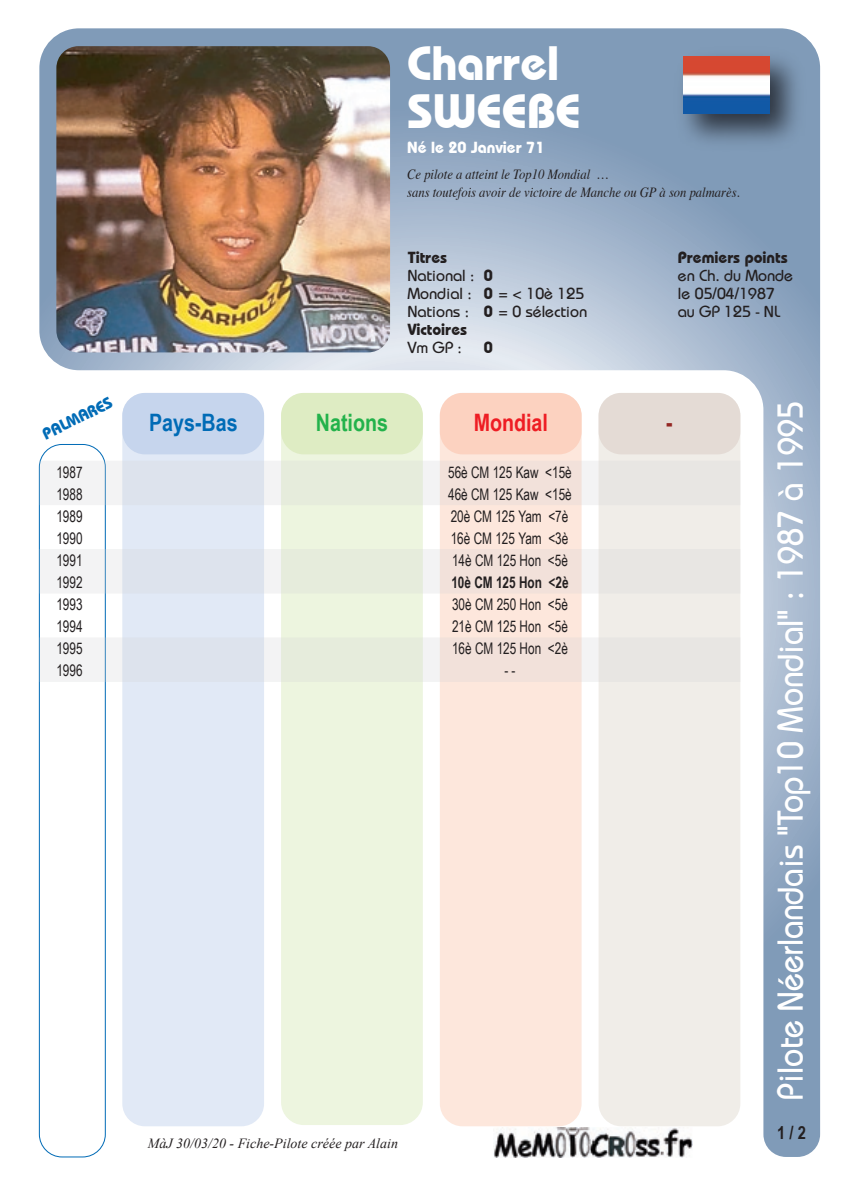
<style>
.page{position:relative;width:842px;height:1191px;background:#fff}
.page>*{position:absolute;margin:0;border:0;box-sizing:border-box;transform-origin:0 0}
.t1{font:700 48px/48px "Bauhaus IT Cby BT";color:#fff}
.t2{font:36px "Bauhaus";color:#fff;scale:.9 1}
.t3{font:700 24px "Arial Narrow";color:#006bb6}
.t4{font:700 24px "Arial Narrow";color:#ee1d23}
.t5{font:700 24px "Arial Narrow";color:#23b24b}
.t6{font:700 24px "Arial Narrow";color:#942723}
.t7{font:700 18px "Arial Narrow";color:#231f20}
.t8{font:16px "Arial Narrow";color:#231f20;scale:.9 1}
.t9{font:16px/18px "Bauhaus";color:#231f20}
.t10{font:700 16px "Bauhaus IT Cby BT";color:#231f20}
.t11{font:700 16px "Bauhaus IT Cby BT";color:#fff}
.t12{font:700 16px "Arial Narrow";color:#231f20;scale:.9 1}
.t13{font:700 16px "Bauhaus IT Cby BT";color:#006bb6}
.t14{font:italic 14px/18px "Times";color:#231f20;scale:.9 1}
.t15{font:italic 14px "Times New Roman";color:#231f20}
.s1{font-family:"Bauhaus IT Cby BT";font-weight:700}
</style>
<div class="page">
<img style="left:39px;top:28px;width:781px;height:1129px">
<img style="left:494px;top:1128px;width:198px;height:29px">
<svg style="left:38px;top:443px;width:68px;height:714px"></svg>
<div style="left:122px;top:454px;width:142px;height:672px;background:#e1e9f6"></div>
<div style="left:122px;top:393px;width:142px;height:61px;background:#c6d5ed"></div>
<div style="left:281px;top:454px;width:142px;height:671px;background:#edf5df"></div>
<div style="left:440px;top:454px;width:142px;height:672px;background:#fde7dc"></div>
<div style="left:599px;top:454px;width:141px;height:672px;background:#f0ede8"></div>
<div style="left:440px;top:393px;width:142px;height:61px;background:#fcd2c0"></div>
<div style="left:281px;top:393px;width:142px;height:61px;background:#deecc3"></div>
<div style="left:599px;top:393px;width:141px;height:61px;background:#e4dbd5"></div>
<svg style="left:39px;top:460px;width:701px;height:45px"></svg>
<svg style="left:39px;top:549px;width:701px;height:44px"></svg>
<svg style="left:39px;top:637px;width:701px;height:45px"></svg>
<img style="left:668px;top:41px;width:146px;height:118px">
<img style="left:684px;top:57px;width:85px;height:56px">
<h1 class="t1" style="left:407px;top:38px;width:175px">Charrel<br>SWEEBE</h1>
<p class="t11" style="left:407px;top:138px;width:139px">Né le 20 Janvier 71</p>
<p class="t14" style="left:407px;top:165px;width:371px">Ce pilote a atteint le Top10 Mondial …<br>sans toutefois avoir de victoire de Manche ou GP à son palmarès.</p>
<p class="t10" style="left:408px;top:247px;width:41px">Titres</p>
<p class="t9" style="left:408px;top:266px;width:181px">National : <span class="s1">0<br></span>Mondial : <span class="s1">0</span> = &lt; 10è 125<br>Nations : <span class="s1">0</span> = 0 sélection</p>
<p class="t10" style="left:408px;top:319px;width:61px">Victoires</p>
<p class="t9" style="left:408px;top:338px;width:56px">Vm GP :</p>
<p class="t10" style="left:484px;top:337px;width:11px">0</p>
<p class="t10" style="left:678px;top:247px;width:111px">Premiers points</p>
<p class="t9" style="left:678px;top:266px;width:117px">en Ch. du Monde le 05/04/1987 au GP 125 - NL</p>
<p class="t13" style="left:39px;top:426px;width:77px;rotate:-26deg">PALMARES</p>
<h3 class="t3" style="left:149px;top:409px;width:90px">Pays-Bas</h3>
<h3 class="t4" style="left:474px;top:409px;width:76px">Mondial</h3>
<h3 class="t5" style="left:316px;top:409px;width:74px">Nations</h3>
<h3 class="t6" style="left:666px;top:409px;width:8px">-</h3>
<p class="t8" style="left:56px;top:463px;width:31px">1987</p>
<p class="t8" style="left:448px;top:463px;width:139px">56è CM 125 Kaw &lt;15è</p>
<p class="t8" style="left:56px;top:485px;width:31px">1988</p>
<p class="t8" style="left:448px;top:485px;width:139px">46è CM 125 Kaw &lt;15è</p>
<p class="t8" style="left:56px;top:507px;width:31px">1989</p>
<p class="t8" style="left:451px;top:507px;width:132px">20è CM 125 Yam &lt;7è</p>
<p class="t8" style="left:56px;top:529px;width:31px">1990</p>
<p class="t8" style="left:451px;top:529px;width:132px">16è CM 125 Yam &lt;3è</p>
<p class="t8" style="left:56px;top:551px;width:31px">1991</p>
<p class="t8" style="left:452px;top:551px;width:130px">14è CM 125 Hon &lt;5è</p>
<p class="t8" style="left:56px;top:573px;width:31px">1992</p>
<p class="t12" style="left:451px;top:573px;width:132px">10è CM 125 Hon &lt;2è</p>
<p class="t8" style="left:56px;top:595px;width:31px">1993</p>
<p class="t8" style="left:452px;top:595px;width:130px">30è CM 250 Hon &lt;5è</p>
<p class="t8" style="left:56px;top:617px;width:31px">1994</p>
<p class="t8" style="left:452px;top:617px;width:130px">21è CM 125 Hon &lt;5è</p>
<p class="t8" style="left:56px;top:639px;width:31px">1995</p>
<p class="t8" style="left:452px;top:639px;width:130px">16è CM 125 Hon &lt;2è</p>
<p class="t8" style="left:56px;top:661px;width:31px">1996</p>
<p class="t8" style="left:504px;top:661px;width:14px">- -</p>
<p class="t15" style="left:148px;top:1133px;width:252px">MàJ 30/03/20 - Fiche-Pilote créée par Alain</p>
<h2 class="t2" style="left:768px;top:1099px;width:777px;rotate:-90deg">Pilote Néerlandais "Top10 Mondial" : 1987 à 1995</h2>
<p class="t7" style="left:777px;top:1122px;width:30px">1 / 2</p>
</div>
